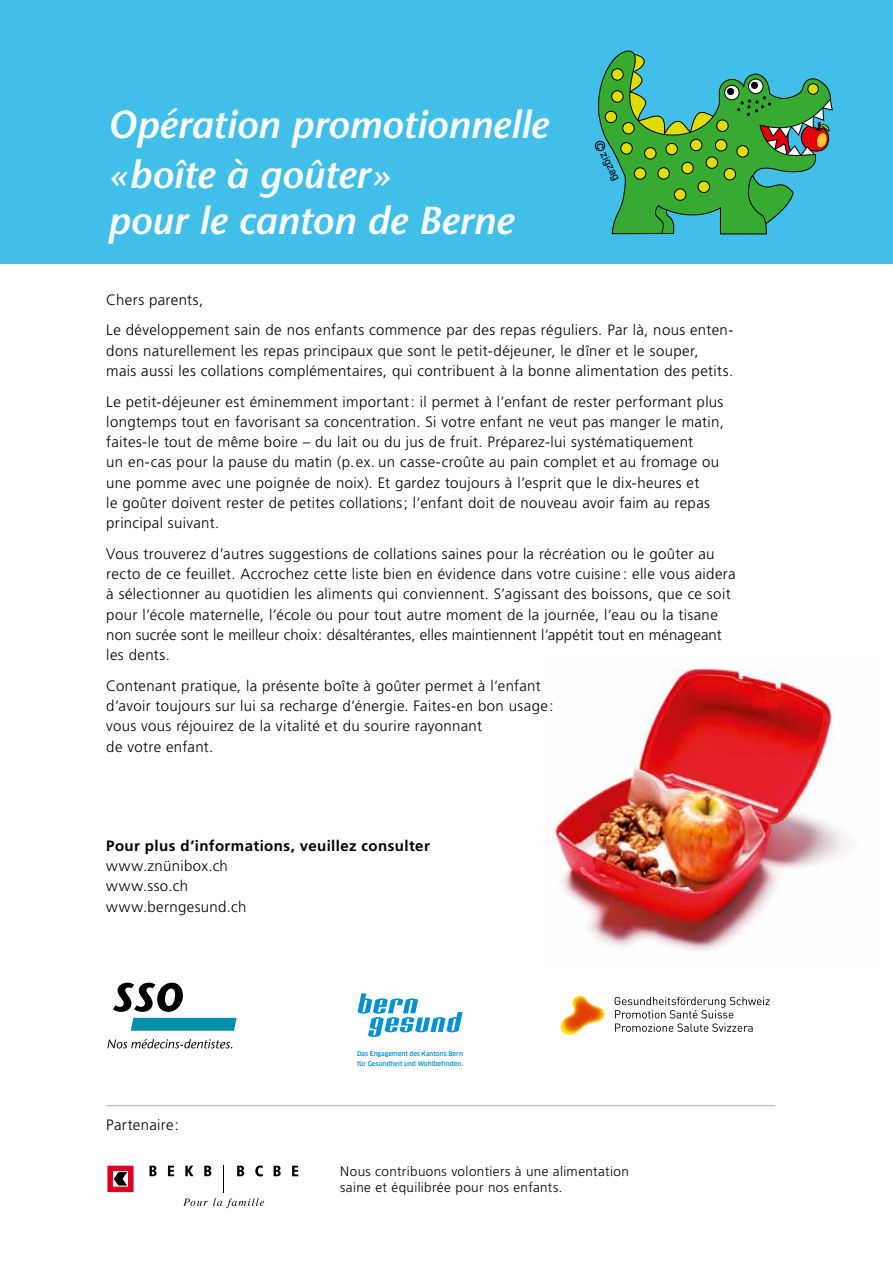
<style>
.page{position:relative;width:893px;height:1263px;background:#fff}
.page>*{position:absolute;margin:0;border:0;box-sizing:border-box;transform-origin:0 0}
.t1{font:italic 600 39px/48px "Stone Sans";letter-spacing:-.005em;color:#fff}
.t2{font:300 15px/20.2px "Frutiger LT Std";letter-spacing:.025em;color:#000}
.t3{font:700 15px "Frutiger LT Std";letter-spacing:.025em;color:#000}
.t4{font:300 13.5px/16.5px "Frutiger LT Std";letter-spacing:.03em;color:#000}
.t5{font:10.5px "Arial";color:#000}
.t6{font:500 6.3px/9.4px "Clan OT";letter-spacing:-.005em;color:#0090d6}
</style>
<div class="page">
<img style="left:542px;top:668px;width:308px;height:283px">
<div style="left:0;top:0;width:893px;height:264px;background:#41bfe8"></div>
<img style="left:560px;top:995px;width:45px;height:40px">
<svg style="left:615px;top:997px;width:155px;height:35px"></svg>
<hr style="left:106px;top:1105px;width:669px;height:1px;background:#b1b2b3">
<svg style="left:113px;top:983px;width:70px;height:29px"></svg>
<svg style="left:131px;top:1018px;width:106px;height:13px"></svg>
<svg style="left:107px;top:1039px;width:125px;height:9px"></svg>
<svg style="left:149px;top:1166px;width:8px;height:10px"></svg>
<svg style="left:168px;top:1166px;width:6px;height:10px"></svg>
<svg style="left:274px;top:1166px;width:7px;height:10px"></svg>
<svg style="left:292px;top:1166px;width:6px;height:10px"></svg>
<svg style="left:107px;top:1166px;width:27px;height:26px"></svg>
<svg style="left:183px;top:1165px;width:81px;height:43px"></svg>
<svg style="left:357px;top:993px;width:106px;height:44px"></svg>
<svg style="left:594px;top:50px;width:239px;height:184px"></svg>
<h1 class="t1" style="left:107px;top:101px;width:442px">Opération promotionnelle «boîte à goûter»<br>pour le canton de Berne</h1>
<p class="t5" style="left:609px;top:150px;width:32px;rotate:63deg">zigzag</p>
<p class="t2" style="left:106px;top:284px;width:629px;line-height:30.8px">Chers parents,<br>Le développement sain de nos enfants commence par des repas réguliers. Par là, nous enten-</p>
<p class="t2" style="left:106px;top:341px;width:629px">dons naturellement les repas principaux que sont le petit-déjeuner, le dîner et le souper,<br>mais aussi les collations complémentaires, qui contribuent à la bonne alimentation des petits.</p>
<p class="t2" style="left:106px;top:392px;width:619px">Le petit-déjeuner est éminemment important: il permet à l’enfant de rester performant plus longtemps tout en favorisant sa concentration. Si votre enfant ne veut pas manger le matin, faites-le tout de même boire – du lait ou du jus de fruit. Préparez-lui systématiquement<br>un en-cas pour la pause du matin (p.ex. un casse-croûte au pain complet et au fromage ou une pomme avec une poignée de noix). Et gardez toujours à l’esprit que le dix-heures et<br>le goûter doivent rester de petites collations; l’enfant doit de nouveau avoir faim au repas principal suivant.</p>
<p class="t2" style="left:106px;top:544px;width:631px">Vous trouverez d’autres suggestions de collations saines pour la récréation ou le goûter au recto de ce feuillet. Accrochez cette liste bien en évidence dans votre cuisine : elle vous aidera à sélectionner au quotidien les aliments qui conviennent. S’agissant des boissons, que ce soit pour l’école maternelle, l’école ou pour tout autre moment de la journée, l’eau ou la tisane non sucrée sont le meilleur choix: désaltérantes, elles maintiennent l’appétit tout en ménageant les dents.</p>
<p class="t2" style="left:106px;top:676px;width:449px">Contenant pratique, la présente boîte à goûter permet à l’enfant d’avoir toujours sur lui sa recharge d’énergie. Faites-en bon usage: vous vous réjouirez de la vitalité et du sourire rayonnant<br>de votre enfant.</p>
<p class="t3" style="left:106px;top:837px;width:325px">Pour plus d’informations, veuillez consulter</p>
<p class="t2" style="left:106px;top:856px;width:142px">www.znünibox.ch www.sso.ch www.berngesund.ch</p>
<p class="t2" style="left:106px;top:1114px;width:74px">Partenaire:</p>
<p class="t6" style="left:357px;top:1049px;width:107px">Das Engagement des Kantons Bern für Gesundheit und Wohlbefinden.</p>
<p class="t4" style="left:340px;top:1163px;width:290px">Nous contribuons volontiers à une alimentation saine et équilibrée pour nos enfants.</p>
</div>
